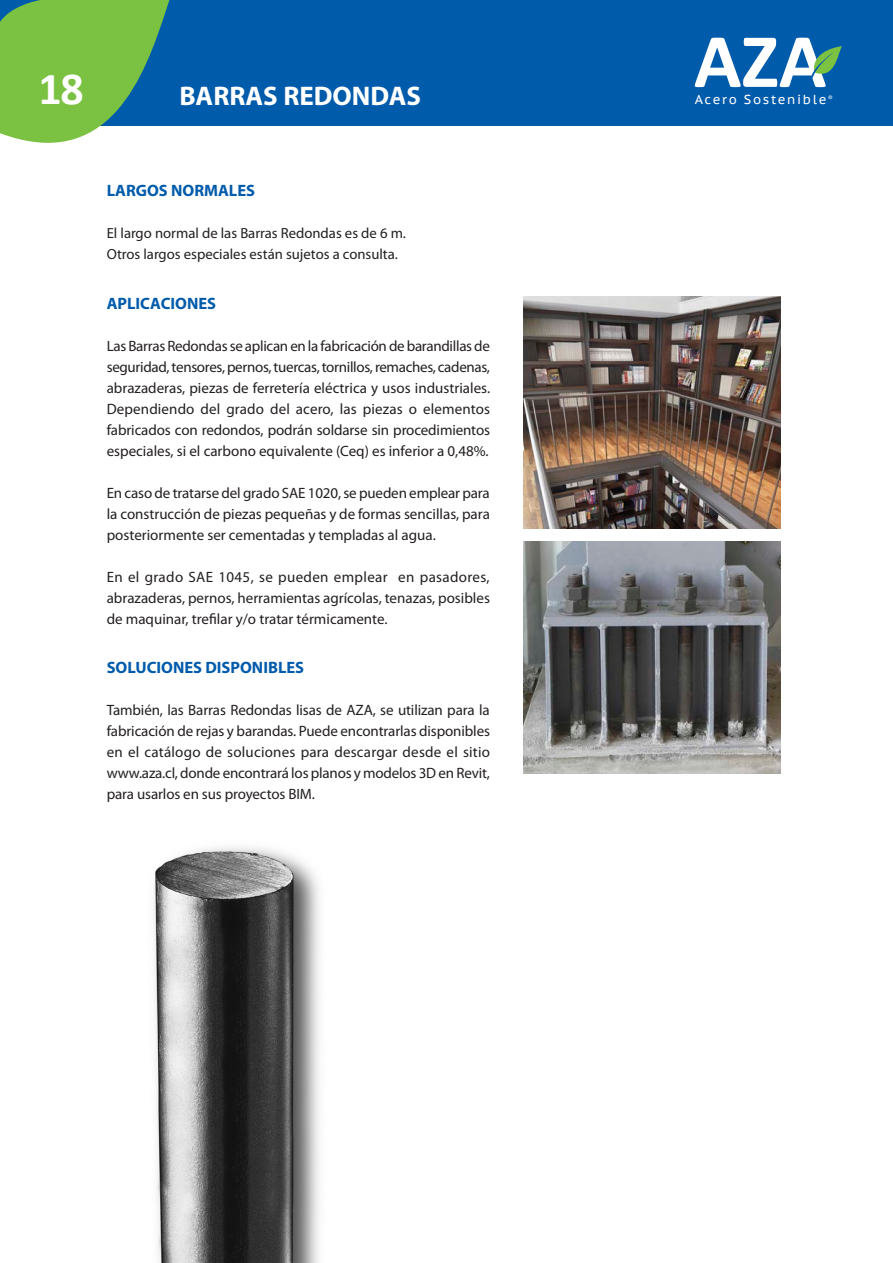
<style>
.page{position:relative;width:893px;height:1263px;background:#fff}
.page>*{position:absolute;margin:0;border:0;box-sizing:border-box;transform-origin:0 0}
.t1{font:700 46.05px "Calibri";color:#fff}
.t2{font:700 27px "Myriad Pro";color:#fff}
.t3{font:700 16.5px "Myriad Pro";color:#015bab}
.t4{font:15px/21px "Myriad Pro";color:#231f20;text-align:justify}
.t5{font:14.7px/21px "Myriad Pro";color:#231f20}
.t6{font:13.05px "PT Sans Caption";letter-spacing:.13em;color:#fff}
.t7{font:6.3px "PT Sans Caption";color:#fff}
</style>
<div class="page">
<img style="left:524px;top:296px;width:257px;height:233px">
<img style="left:524px;top:541px;width:257px;height:233px">
<div style="left:0;top:0;width:893px;height:125px;background:#015bab"></div>
<svg style="left:0;top:0;width:169px;height:143px"></svg>
<svg style="left:695px;top:38px;width:147px;height:49px"></svg>
<img style="left:154px;top:847px;width:166px;height:416px">
<h1 class="t1" style="left:38px;top:60px;width:47px">18</h1>
<h2 class="t2" style="left:179px;top:80px;width:243px">BARRAS REDONDAS</h2>
<p class="t6" style="left:695px;top:91px;width:133px">Acero Sostenible</p>
<p class="t7" style="left:828px;top:94px;width:6px">®</p>
<p class="t3" style="left:107px;top:181px;width:150px">LARGOS NORMALES</p>
<p class="t5" style="left:107px;top:223px;width:301px">El largo normal de las Barras Redondas es de 6 m.<br>Otros largos especiales están sujetos a consulta.</p>
<p class="t3" style="left:107px;top:294px;width:111px">APLICACIONES</p>
<p class="t4" style="left:107px;top:335px;width:385px">Las Barras Redondas se aplican en la fabricación de barandillas de seguridad, tensores, pernos, tuercas, tornillos, remaches, cadenas, abrazaderas, piezas de ferretería eléctrica y usos industriales.<br>Dependiendo del grado del acero, las piezas o elementos fabricados con redondos, podrán soldarse sin procedimientos especiales, si el carbono equivalente (Ceq) es inferior a 0,48%.</p>
<p class="t4" style="left:107px;top:482px;width:385px">En caso de tratarse del grado SAE 1020, se pueden emplear para la construcción de piezas pequeñas y de formas sencillas, para posteriormente ser cementadas y templadas al agua.</p>
<p class="t4" style="left:107px;top:566px;width:385px">En el grado SAE 1045, se pueden emplear en pasadores, abrazaderas, pernos, herramientas agrícolas, tenazas, posibles de maquinar, trefilar y/o tratar térmicamente.</p>
<p class="t3" style="left:107px;top:658px;width:199px">SOLUCIONES DISPONIBLES</p>
<p class="t4" style="left:107px;top:700px;width:385px">También, las Barras Redondas lisas de AZA, se utilizan para la fabricación de rejas y barandas. Puede encontrarlas disponibles en el catálogo de soluciones para descargar desde el sitio www.aza.cl, donde encontrará los planos y modelos 3D en Revit, para usarlos en sus proyectos BIM.</p>
</div>
